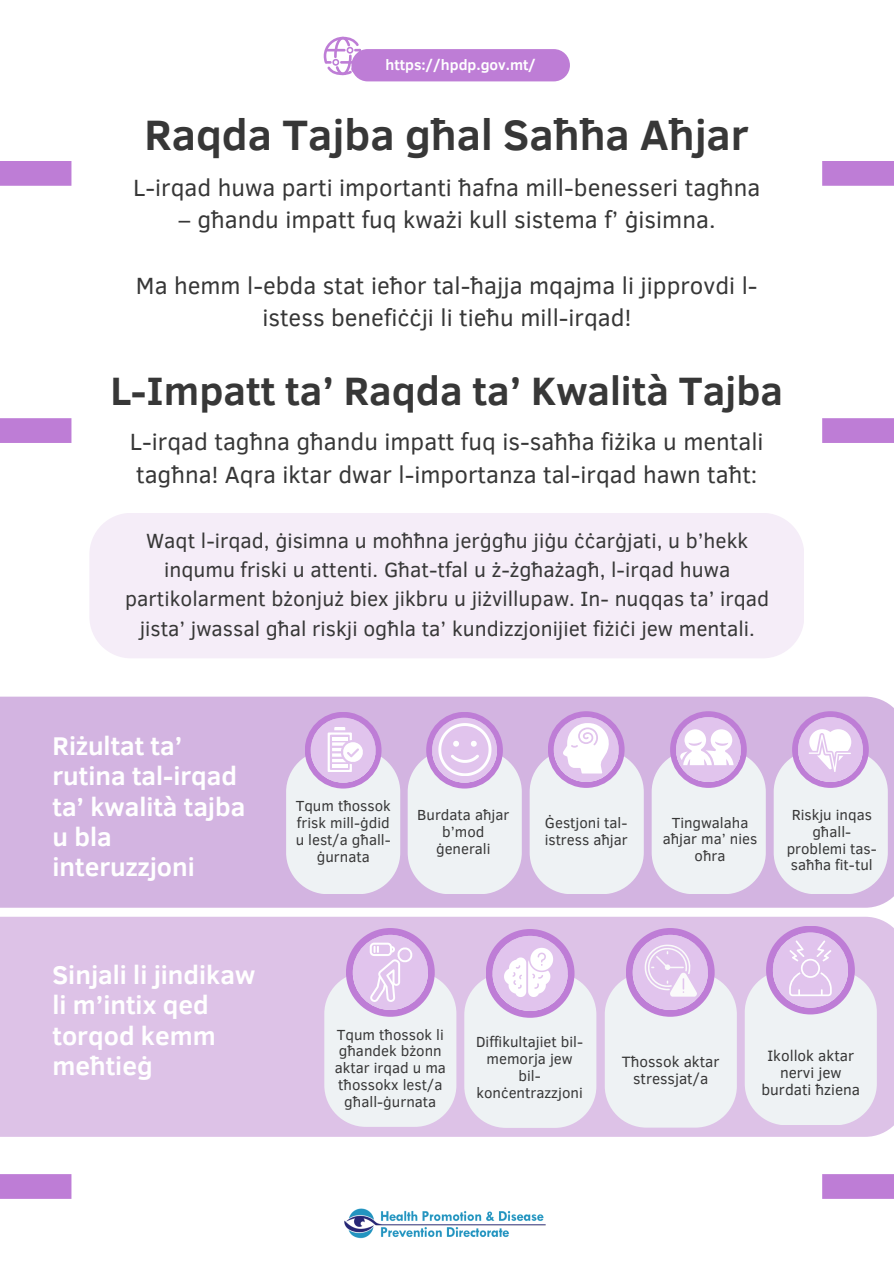
<style>
.page{position:relative;width:894px;height:1264px;background:#fff}
.page>*{position:absolute;margin:0;border:0;box-sizing:border-box;transform-origin:0 0}
.t1{font:700 43.65px "Clear Sans";color:#373737}
.t2{font:700 40.65px "Clear Sans";color:#373737}
.t3{font:700 26.25px/30.3px "Clear Sans";color:#fff}
.t4{font:24px/32.7px "Clear Sans";color:#373737;text-align:center}
.t5{font:21px/29.2px "Clear Sans";color:#373737;text-align:center}
.t6{font:15.3px/16.8px "Clear Sans";color:#373737;text-align:center}
.t7{font:15px/16.8px "Clear Sans";color:#373737;text-align:center}
.t8{font:700 14.85px "Clear Sans";color:#fff}
</style>
<div class="page">
<svg style="left:323px;top:37px;width:38px;height:38px"></svg>
<div style="left:351px;top:49px;width:218px;height:32px;background:#be7dd6;border-radius:16px"></div>
<div style="left:0;top:161px;width:71px;height:25px;background:#be7dd6"></div>
<div style="left:822px;top:161px;width:71px;height:25px;background:#be7dd6"></div>
<img style="left:344px;top:1208px;width:202px;height:31px">
<div style="left:0;top:696px;width:893px;height:211px;background:#d3b4e1"></div>
<div style="left:0;top:916px;width:893px;height:220px;background:#ddc2e7"></div>
<div style="left:324px;top:972px;width:132px;height:154px;background:#eef2f4;border-radius:42px"></div>
<div style="left:464px;top:973px;width:132px;height:154px;background:#eef2f4;border-radius:42px"></div>
<div style="left:604px;top:972px;width:132px;height:155px;background:#eef2f4;border-radius:42px"></div>
<div style="left:744px;top:970px;width:132px;height:155px;background:#eef2f4;border-radius:42px"></div>
<div style="left:0;top:418px;width:71px;height:25px;background:#be7dd6"></div>
<div style="left:822px;top:418px;width:71px;height:25px;background:#be7dd6"></div>
<div style="left:0;top:1174px;width:71px;height:24px;background:#be7dd6"></div>
<div style="left:822px;top:1174px;width:71px;height:24px;background:#be7dd6"></div>
<div style="left:286px;top:750px;width:114px;height:144px;background:#eef2f4;border-radius:42px"></div>
<div style="left:407px;top:750px;width:114px;height:144px;background:#eef2f4;border-radius:42px"></div>
<div style="left:529px;top:750px;width:114px;height:144px;background:#eef2f4;border-radius:42px"></div>
<div style="left:651px;top:750px;width:114px;height:144px;background:#eef2f4;border-radius:42px"></div>
<svg style="left:305px;top:712px;width:76px;height:76px"></svg>
<div style="left:773px;top:750px;width:114px;height:144px;background:#eef2f4;border-radius:42px"></div>
<svg style="left:791px;top:711px;width:77px;height:77px"></svg>
<svg style="left:547px;top:711px;width:77px;height:77px"></svg>
<svg style="left:670px;top:711px;width:76px;height:77px"></svg>
<svg style="left:485px;top:929px;width:89px;height:88px"></svg>
<svg style="left:625px;top:928px;width:89px;height:88px"></svg>
<svg style="left:765px;top:925px;width:89px;height:89px;background:#dbbce8"></svg>
<svg style="left:346px;top:928px;width:88px;height:88px;background:#dcbde9"></svg>
<div style="left:89px;top:513px;width:714px;height:145px;background:#f5edf8"></div>
<svg style="left:426px;top:712px;width:76px;height:76px"></svg>
<h5 class="t8" style="left:385px;top:54px;width:152px">https://hpdp.gov.mt/</h5>
<h1 class="t1" style="left:144px;top:103px;width:605px">Raqda Tajba għal Saħħa Aħjar</h1>
<h3 class="t4" style="left:133px;top:170px;width:628px">L-irqad huwa parti importanti ħafna mill-benesseri tagħna</h3>
<h3 class="t4" style="left:178px;top:202px;width:538px">– għandu impatt fuq kważi kull sistema f’ ġisimna.</h3>
<h3 class="t4" style="left:136px;top:268px;width:623px">Ma hemm l-ebda stat ieħor tal-ħajja mqajma li jipprovdi l&shy;istess benefiċċji li tieħu mill-irqad!</h3>
<p class="t2" style="left:110px;top:361px;width:674px">L-Impatt ta’ Raqda ta’ Kwalità Tajba</p>
<p class="t4" style="left:130px;top:424px;width:635px;text-align:left">L-irqad tagħna għandu impatt fuq is-saħħa fiżika u mentali tagħna! Aqra iktar dwar l-importanza tal-irqad hawn taħt:</p>
<p class="t5" style="left:125px;top:525px;width:645px">Waqt l-irqad, ġisimna u moħħna jerġgħu jiġu ċċarġjati, u b’hekk inqumu friski u attenti. Għat-tfal u ż-żgħażagħ, l-irqad huwa partikolarment bżonjuż biex jikbru u jiżvillupaw. In- nuqqas ta’ irqad jista’ jwassal għal riskji ogħla ta’ kundizzjonijiet fiżiċi jew mentali.</p>
<h1 class="t3" style="left:53px;top:729px;width:194px">Riżultat ta’ rutina tal-irqad ta’ kwalità tajba u bla interuzzjoni</h1>
<h3 class="t3" style="left:53px;top:958px;width:204px">Sinjali li jindikaw li m’intix qed torqod kemm meħtieġ</h3>
<p class="t7" style="left:295px;top:796px;width:97px">Tqum tħossok frisk mill-ġdid u lest/a għall&shy;ġurnata</p>
<p class="t7" style="left:417px;top:805px;width:94px">Burdata aħjar b’mod ġenerali</p>
<p class="t7" style="left:544px;top:813px;width:85px;text-align:left">Ġestjoni tal&shy;istress aħjar</p>
<p class="t7" style="left:662px;top:813px;width:96px">Tingwalaha aħjar ma’ nies oħra</p>
<p class="t7" style="left:786px;top:805px;width:92px">Riskju inqas għall&shy;problemi tas&shy;saħħa fit-tul</p>
<h4 class="t7" style="left:334px;top:1025px;width:113px">Tqum tħossok li għandek bżonn aktar irqad u ma tħossokx lest/a għall-ġurnata</h4>
<h2 class="t7" style="left:476px;top:1032px;width:108px">Diffikultajiet bil&shy;memorja jew bil&shy;konċentrazzjoni</h2>
<p class="t6" style="left:621px;top:1052px;width:99px">Tħossok aktar stressjat/a</p>
<p class="t6" style="left:761px;top:1046px;width:100px">Ikollok aktar nervi jew burdati ħziena</p>
</div>
